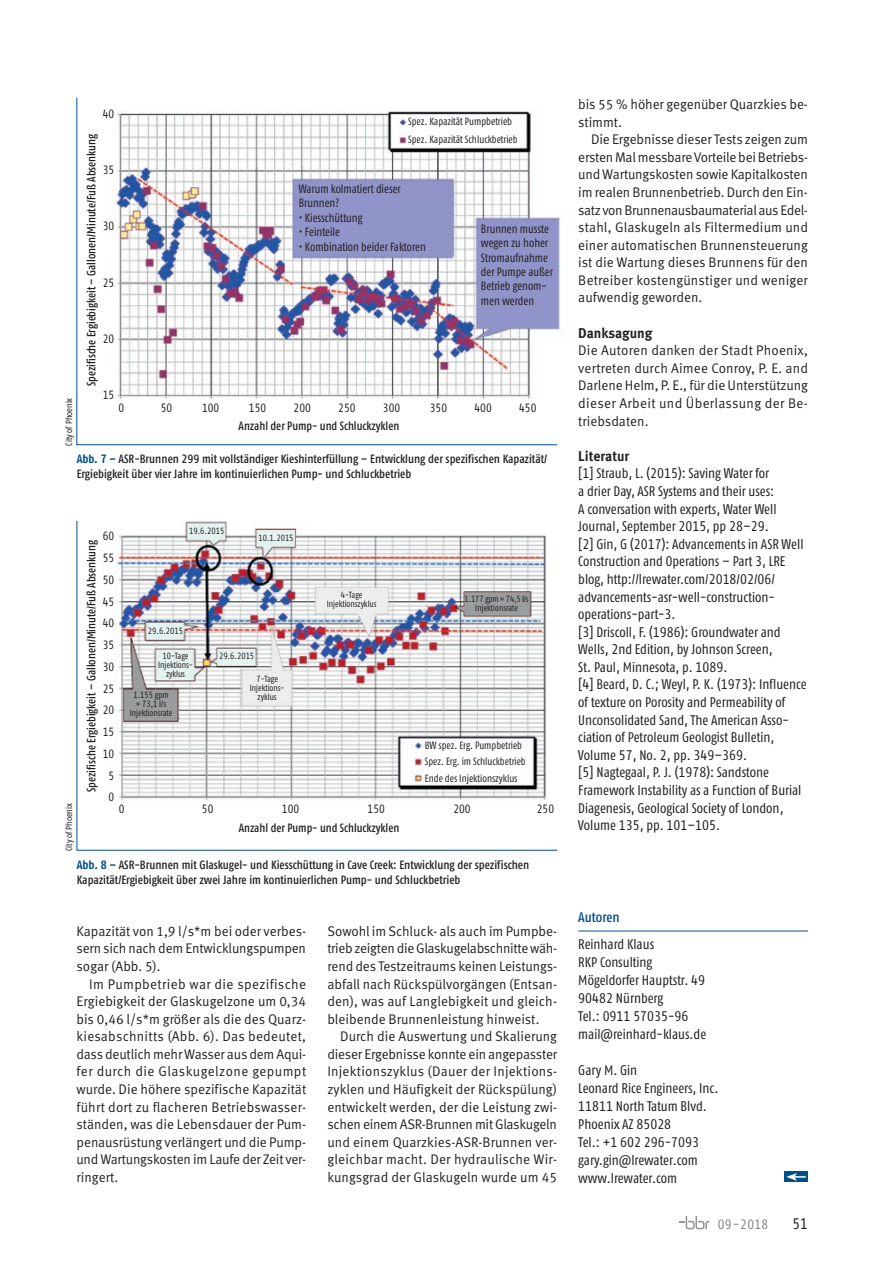
<style>
.page{position:relative;width:893px;height:1263px;background:#fff}
.page>*{position:absolute;margin:0;border:0;box-sizing:border-box;transform-origin:0 0}
.t1{font:condensed 15.3px "Fago OT";color:#231f20}
.t2{font:700 14.25px "Meta OT";letter-spacing:-.005em;color:#231f20;scale:.96 1}
.t3{font:13.95px/17.5px "Meta OT Norm";color:#231f20;text-align:justify;scale:.96 1}
.t4{font:condensed 13.95px/17.5px "Fago OT";color:#231f20}
.t5{font:500 condensed 13.95px "Fago OT";color:#004f87}
.t6{font:condensed 13.5px "Fago OT";letter-spacing:.03em;color:#808285}
.t7{font:500 condensed 12px/15px "Fago OT";color:#231f20}
.t8{font:condensed 12px/21.8px "Fago OT";color:#231f20;scale:.96 1}
.t9{font:500 condensed 12px "Fago OT";color:#231f20;scale:.96 1}
.t10{font:condensed 10.5px/16.5px "Fago OT";letter-spacing:-.005em;color:#231f20;scale:.96 1}
.t11{font:condensed 9px/9px "Fago OT";color:#231f20;text-align:center;scale:.96 1}
.t12{font:condensed 9px "Fago OT";color:#231f20}
.s1{font-weight:700;color:#004f87}
</style>
<div class="page">
<hr style="left:578px;top:931px;width:230px;height:1px;background:#004f87">
<svg style="left:76px;top:97px;width:482px;height:348px"></svg>
<svg style="left:76px;top:520px;width:482px;height:331px"></svg>
<div style="left:784px;top:1171px;width:24px;height:11px;background:#004f87"></div>
<svg style="left:786px;top:1173px;width:20px;height:8px"></svg>
<svg style="left:679px;top:1216px;width:31px;height:13px"></svg>
<p class="t12" style="left:63px;top:445px;width:49px;rotate:-90deg">City of Phoenix</p>
<p class="t8" style="left:103px;top:103px;width:14px">40</p>
<p class="t9" style="left:84px;top:386px;width:264px;rotate:-90deg">Spezifische Ergiebigkeit – Gallonen/Minute/Fuß Absenkung</p>
<p class="t8" style="left:103px;top:159px;width:14px">35</p>
<p class="t8" style="left:103px;top:215px;width:14px">30</p>
<p class="t8" style="left:103px;top:272px;width:14px">25</p>
<p class="t8" style="left:103px;top:328px;width:14px">20</p>
<p class="t8" style="left:103px;top:384px;width:14px">15</p>
<p class="t10" style="left:408px;top:113px;width:116px;line-height:18px">Spez. Kapazität Pumpbetrieb<br>Spez. Kapazität Schluckbetrieb</p>
<p class="t8" style="left:299px;top:182px;width:108px;line-height:14.4px">Warum kolmatiert dieser<br>Brunnen?</p>
<p class="t8" style="left:299px;top:207px;width:68px">• Kiesschüttung</p>
<p class="t8" style="left:299px;top:221px;width:45px">• Feinteile</p>
<p class="t8" style="left:299px;top:236px;width:134px">• Kombination beider Faktoren</p>
<p class="t8" style="left:481px;top:221px;width:77px;line-height:14.4px">Brunnen musste wegen zu hoher<br>Stromaufnahme der Pumpe außer<br>Betrieb genom&shy;men werden</p>
<p class="t8" style="left:119px;top:396px;width:7px">0</p>
<p class="t8" style="left:161px;top:396px;width:14px">50</p>
<p class="t8" style="left:202px;top:396px;width:19px">100</p>
<p class="t8" style="left:249px;top:396px;width:20px">150</p>
<p class="t8" style="left:294px;top:396px;width:20px">200</p>
<p class="t8" style="left:338px;top:396px;width:19px">250</p>
<p class="t8" style="left:383px;top:396px;width:19px">300</p>
<p class="t8" style="left:430px;top:396px;width:20px">350</p>
<p class="t8" style="left:474px;top:396px;width:19px">400</p>
<p class="t8" style="left:519px;top:396px;width:19px">450</p>
<p class="t9" style="left:239px;top:419px;width:169px">Anzahl der Pump- und Schluckzyklen</p>
<p class="t7" style="left:77px;top:451px;width:472px"><span class="s1">Abb. 7 –</span> ASR-Brunnen 299 mit vollständiger Kieshinterfüllung – Entwicklung der spezifischen Kapazität/<br>Ergiebigkeit über vier Jahre im kontinuierlichen Pump- und Schluckbetrieb</p>
<p class="t12" style="left:64px;top:851px;width:49px;rotate:-90deg">City of Phoenix</p>
<p class="t8" style="left:103px;top:525px;width:14px;text-align:center">60<br>55<br>50<br>45<br>40<br>35<br>30<br>25<br>20<br>15<br>10<br>5<br>0</p>
<p class="t9" style="left:84px;top:792px;width:264px;rotate:-90deg">Spezifische Ergiebigkeit – Gallonen/Minute/Fuß Absenkung</p>
<p class="t11" style="left:189px;top:526px;width:38px">19.6.2015</p>
<p class="t11" style="left:148px;top:626px;width:38px">29.6.2015</p>
<p class="t11" style="left:258px;top:534px;width:38px">10.1.2015</p>
<p class="t11" style="left:158px;top:651px;width:38px">10-Tage<br>Injektions&shy;zyklus</p>
<p class="t11" style="left:130px;top:690px;width:46px">1.155 gpm<br>= 73,1 l/s<br>Injektionsrate</p>
<p class="t11" style="left:219px;top:652px;width:38px">29.6.2015</p>
<p class="t11" style="left:250px;top:674px;width:38px">7-Tage<br>Injektions&shy;zyklus</p>
<p class="t11" style="left:327px;top:591px;width:54px">4-Tage<br>Injektionszyklus</p>
<p class="t11" style="left:465px;top:595px;width:68px">1.177 gpm = 74,5 l/s<br>Injektionsrate</p>
<p class="t10" style="left:425px;top:737px;width:107px">BW spez. Erg. Pumpbetrieb<br>Spez. Erg. im Schluckbetrieb<br>Ende des Injektionszyklus</p>
<p class="t8" style="left:119px;top:797px;width:7px">0</p>
<p class="t8" style="left:202px;top:797px;width:14px">50</p>
<p class="t8" style="left:282px;top:797px;width:20px">100</p>
<p class="t8" style="left:368px;top:797px;width:20px">150</p>
<p class="t8" style="left:453px;top:797px;width:19px">200</p>
<p class="t8" style="left:537px;top:797px;width:19px">250</p>
<p class="t9" style="left:239px;top:820px;width:169px">Anzahl der Pump- und Schluckzyklen</p>
<p class="t7" style="left:77px;top:857px;width:454px"><span class="s1">Abb. 8 –</span> ASR-Brunnen mit Glaskugel- und Kiesschüttung in Cave Creek: Entwicklung der spezifischen<br>Kapazität/Ergiebigkeit über zwei Jahre im kontinuierlichen Pump- und Schluckbetrieb</p>
<p class="t3" style="left:77px;top:922px;width:241px">Kapazität von 1,9 l/s*m bei oder verbes&shy;sern sich nach dem Entwicklungspumpen sogar (Abb. 5).</p>
<p class="t3" style="left:77px;top:975px;width:241px;text-align:left;text-indent:13px">Im Pumpbetrieb war die spezifische Ergiebigkeit der Glaskugelzone um 0,34 bis 0,46 l/s*m größer als die des Quarz&shy;kiesabschnitts (Abb. 6). Das bedeutet, dass deutlich mehr Wasser aus dem Aqui&shy;fer durch die Glaskugelzone gepumpt wurde. Die höhere spezifische Kapazität führt dort zu flacheren Betriebswasser&shy;ständen, was die Lebensdauer der Pum&shy;penausrüstung verlängert und die Pump&shy;und Wartungskosten im Laufe der Zeit ver&shy;ringert.</p>
<p class="t3" style="left:327px;top:922px;width:241px">Sowohl im Schluck- als auch im Pumpbe&shy;trieb zeigten die Glaskugelabschnitte wäh&shy;rend des Testzeitraums keinen Leistungs&shy;abfall nach Rückspülvorgängen (Entsan&shy;den), was auf Langlebigkeit und gleich&shy;bleibende Brunnenleistung hinweist.</p>
<p class="t3" style="left:327px;top:1028px;width:241px;text-indent:13px">Durch die Auswertung und Skalierung dieser Ergebnisse konnte ein angepasster Injektionszyklus (Dauer der Injektions&shy;zyklen und Häufigkeit der Rückspülung) entwickelt werden, der die Leistung zwi&shy;schen einem ASR-Brunnen mit Glaskugeln und einem Quarzkies-ASR-Brunnen ver&shy;gleichbar macht. Der hydraulische Wir&shy;kungsgrad der Glaskugeln wurde um 45</p>
<p class="t3" style="left:578px;top:96px;width:241px">bis 55 % höher gegenüber Quarzkies be&shy;stimmt.</p>
<p class="t3" style="left:578px;top:131px;width:241px;text-indent:13px">Die Ergebnisse dieser Tests zeigen zum ersten Mal messbare Vorteile bei Betriebs&shy;und Wartungskosten sowie Kapitalkosten im realen Brunnenbetrieb. Durch den Ein&shy;satz von Brunnenausbaumaterial aus Edel&shy;stahl, Glaskugeln als Filtermedium und einer automatischen Brunnensteuerung ist die Wartung dieses Brunnens für den Betreiber kostengünstiger und weniger aufwendig geworden.</p>
<p class="t2" style="left:578px;top:324px;width:79px">Danksagung</p>
<p class="t3" style="left:578px;top:342px;width:241px">Die Autoren danken der Stadt Phoenix, vertreten durch Aimee Conroy, P. E. and Darlene Helm, P. E., für die Unterstützung dieser Arbeit und Überlassung der Be&shy;triebsdaten.</p>
<p class="t2" style="left:578px;top:447px;width:55px">Literatur</p>
<p class="t4" style="left:578px;top:465px;width:230px">[1] Straub, L. (2015): Saving Water for<br>a drier Day, ASR Systems and their uses:<br>A conversation with experts, Water Well Journal, September 2015, pp 28–29.<br>[2] Gin, G (2017): Advancements in ASR Well Construction and Operations – Part 3, LRE blog, http://lrewater.com/2018/02/06/ advancements-asr-well-construction&shy;operations-part-3.<br>[3] Driscoll, F. (1986): Groundwater and Wells, 2nd Edition, by Johnson Screen,<br>St. Paul, Minnesota, p. 1089.<br>[4] Beard, D. C.; Weyl, P. K. (1973): Influence of texture on Porosity and Permeability of Unconsolidated Sand, The American Asso&shy;ciation of Petroleum Geologist Bulletin, Volume 57, No. 2, pp. 349–369.<br>[5] Nagtegaal, P. J. (1978): Sandstone Framework Instability as a Function of Burial Diagenesis, Geological Society of London, Volume 135, pp. 101–105.</p>
<p class="t5" style="left:578px;top:909px;width:43px">Autoren</p>
<p class="t4" style="left:578px;top:935px;width:129px;line-height:18px">Reinhard Klaus<br>RKP Consulting<br>Mögeldorfer Hauptstr. 49<br>90482 Nürnberg<br>Tel.: 0911 57035-96 mail@reinhard-klaus.de</p>
<p class="t4" style="left:578px;top:1061px;width:142px;line-height:18px">Gary M. Gin<br>Leonard Rice Engineers, Inc.<br>11811 North Tatum Blvd.<br>Phoenix AZ 85028<br>Tel.: +1 602 296-7093 gary.gin@lrewater.com www.lrewater.com</p>
<p class="t6" style="left:718px;top:1216px;width:52px">09-2018</p>
<p class="t1" style="left:793px;top:1215px;width:17px">51</p>
</div>
